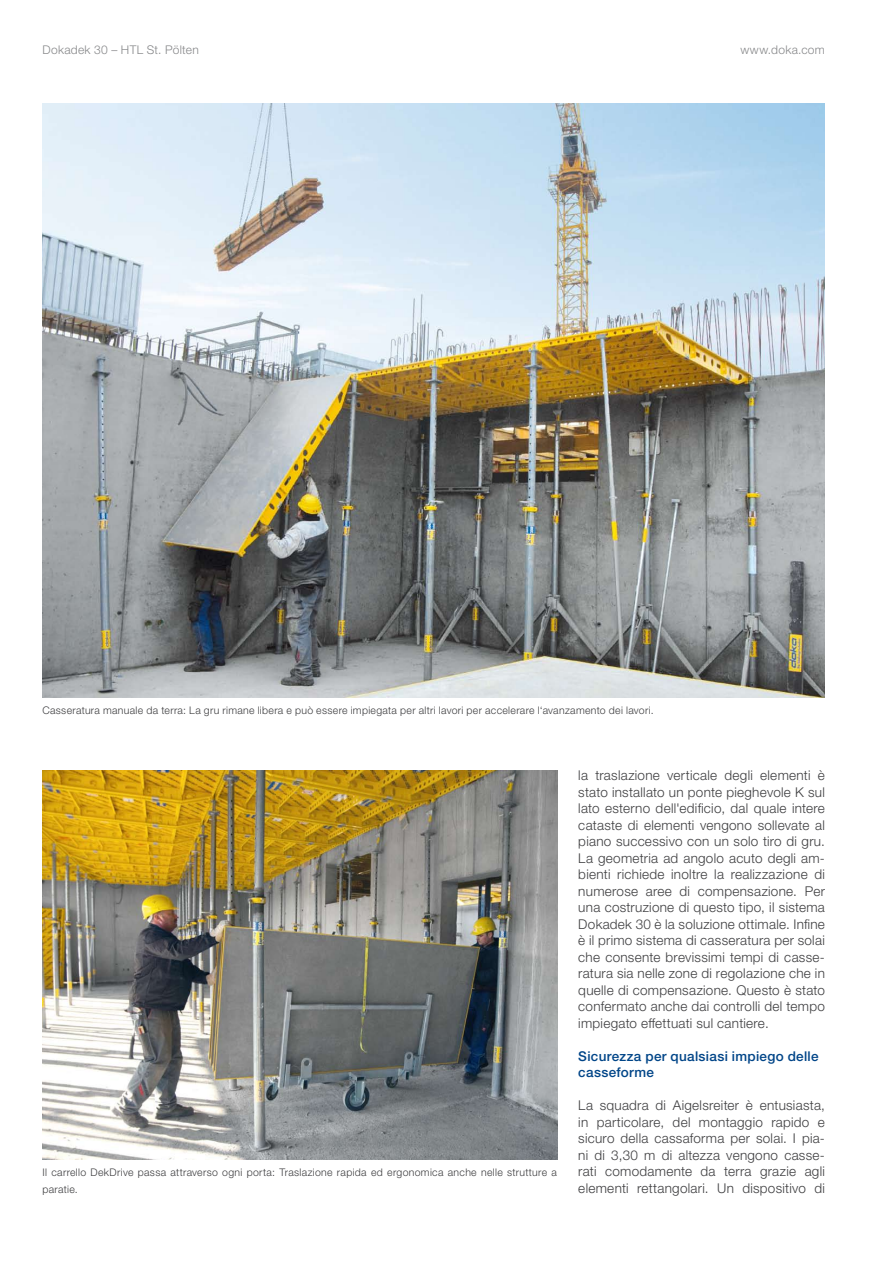
<style>
.page{position:relative;width:893px;height:1263px;background:#fff}
.page>*{position:absolute;margin:0;border:0;box-sizing:border-box;transform-origin:0 0}
.t1{font:300 13.5px/16.5px "Helvetica Neue LTW1 G";letter-spacing:.02em;color:#3e3e40;text-align:justify}
.t2{font:500 13.5px/16.5px "Helvetica Neue LTW1 G";letter-spacing:.025em;color:#004588}
.t3{font:300 12px "Helvetica Neue LTW1 G";letter-spacing:.025em;color:#87888a}
.t4{font:300 10.5px/16.5px "Helvetica Neue LTW1 G";letter-spacing:.03em;color:#3e3e40}
</style>
<div class="page">
<img style="left:43px;top:104px;width:782px;height:594px">
<img style="left:43px;top:770px;width:514px;height:390px">
<p class="t3" style="left:43px;top:42px;width:158px">Dokadek 30 – HTL St. Pölten</p>
<p class="t3" style="left:740px;top:42px;width:86px">www.doka.com</p>
<p class="t4" style="left:43px;top:702px;width:613px">Casseratura manuale da terra: La gru rimane libera e può essere impiegata per altri lavori per accelerare l‘avanzamento dei lavori.</p>
<p class="t4" style="left:43px;top:1164px;width:516px">Il carrello DekDrive passa attraverso ogni porta: Traslazione rapida ed ergonomica anche nelle strutture a paratie.</p>
<p class="t1" style="left:578px;top:767px;width:248px">la traslazione verticale degli elementi è stato installato un ponte pieghevole K sul lato esterno dell'edificio, dal quale intere cataste di elementi vengono sollevate al piano successivo con un solo tiro di gru.<br>La geometria ad angolo acuto degli am&shy;bienti richiede inoltre la realizzazione di numerose aree di compensazione. Per una costruzione di questo tipo, il sistema Dokadek 30 è la soluzione ottimale. Infine è il primo sistema di casseratura per solai che consente brevissimi tempi di casse&shy;ratura sia nelle zone di regolazione che in quelle di compensazione. Questo è stato confermato anche dai controlli del tempo impiegato effettuati sul cantiere.</p>
<p class="t2" style="left:578px;top:1047px;width:242px">Sicurezza per qualsiasi impiego delle casseforme</p>
<p class="t1" style="left:578px;top:1097px;width:248px">La squadra di Aigelsreiter è entusiasta, in particolare, del montaggio rapido e sicuro della cassaforma per solai. I pia&shy;ni di 3,30 m di altezza vengono casse&shy;rati comodamente da terra grazie agli elementi rettangolari. Un dispositivo di</p>
</div>
